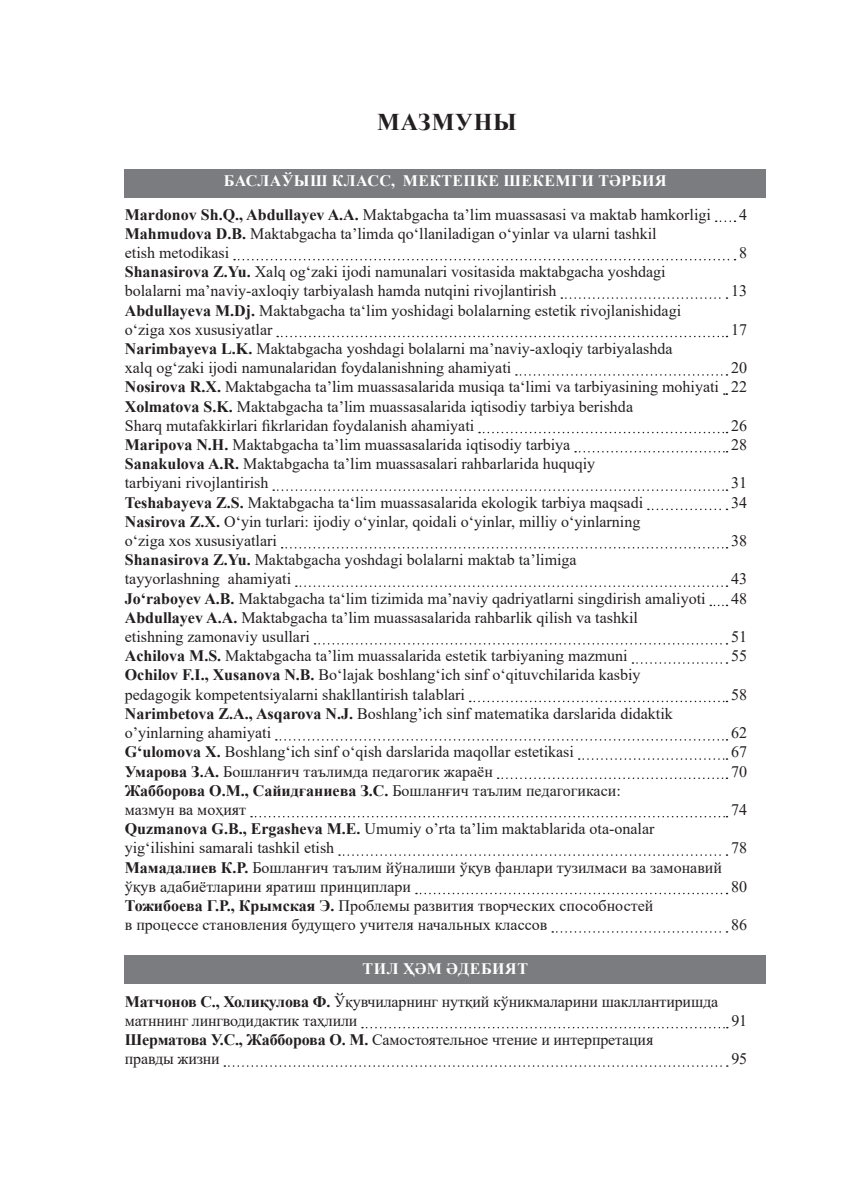
<style>
.page{position:relative;width:851px;height:1191px;background:#fff}
.page>*{position:absolute;margin:0;border:0;box-sizing:border-box;transform-origin:0 0}
.t1{font:700 24px "Times New Roman";letter-spacing:.035em;color:#231f20}
.Содержание{font:16px/19.2px "Times New Roman";color:#231f20}
.Содержание-2{font:700 16px "Times New Roman";color:#231f20}
.t2{font:700 16px "Times New Roman";letter-spacing:.025em;color:#fff}
.s1{font-weight:700}
.s2{font-weight:400}
</style>
<div class="page">
<div style="left:125px;top:169px;width:640px;height:29px;background:#7a7c7f"></div>
<div style="left:125px;top:955px;width:640px;height:28px;background:#7a7c7f"></div>
<svg style="left:362px;top:1027px;width:365px;height:1px"></svg>
<svg style="left:224px;top:1065px;width:503px;height:1px"></svg>
<svg style="left:715px;top:220px;width:20px;height:2px"></svg>
<svg style="left:234px;top:259px;width:501px;height:1px"></svg>
<svg style="left:561px;top:297px;width:166px;height:2px"></svg>
<svg style="left:277px;top:336px;width:450px;height:1px"></svg>
<svg style="left:516px;top:374px;width:211px;height:2px"></svg>
<svg style="left:479px;top:432px;width:248px;height:1px"></svg>
<svg style="left:575px;top:451px;width:152px;height:1px"></svg>
<svg style="left:273px;top:489px;width:454px;height:2px"></svg>
<svg style="left:647px;top:508px;width:80px;height:2px"></svg>
<svg style="left:281px;top:547px;width:446px;height:1px"></svg>
<svg style="left:296px;top:585px;width:431px;height:2px"></svg>
<svg style="left:710px;top:604px;width:17px;height:2px"></svg>
<svg style="left:314px;top:643px;width:413px;height:1px"></svg>
<svg style="left:632px;top:662px;width:95px;height:2px"></svg>
<svg style="left:469px;top:700px;width:258px;height:2px"></svg>
<svg style="left:276px;top:739px;width:451px;height:1px"></svg>
<svg style="left:578px;top:758px;width:149px;height:2px"></svg>
<svg style="left:497px;top:777px;width:230px;height:2px"></svg>
<svg style="left:251px;top:816px;width:476px;height:1px"></svg>
<svg style="left:339px;top:854px;width:388px;height:2px"></svg>
<svg style="left:416px;top:892px;width:311px;height:2px"></svg>
<svg style="left:552px;top:931px;width:175px;height:1px"></svg>
<p class="t1" style="left:377px;top:104px;width:141px">МАЗМУНЫ</p>
<p class="t2" style="left:224px;top:169px;width:444px">БАСЛАЎЫШ КЛАСС, МЕКТЕПКЕ ШЕКЕМГИ ТӘРБИЯ</p>
<p class="Содержание" style="left:125px;top:204px;width:587px"><span class="s1">Mardonov Sh.Q., Abdullayev A.A.</span> Maktabgacha ta’lim muassasasi va maktab hamkorligi</p>
<p class="Содержание" style="left:739px;top:204px;width:9px">4</p>
<p class="Содержание" style="left:125px;top:223px;width:533px"><span class="s1">Mahmudova D.B.</span> Maktabgacha ta’limda qo‘llaniladigan o‘yinlar va ularni tashkil</p>
<p class="Содержание" style="left:125px;top:242px;width:106px">etish metodikasi</p>
<p class="Содержание" style="left:739px;top:242px;width:9px">8</p>
<p class="Содержание" style="left:125px;top:262px;width:542px"><span class="s1">Shanasirova Z.Yu.</span> Xalq og‘zaki ijodi namunalari vositasida maktabgacha yoshdagi</p>
<p class="Содержание" style="left:125px;top:281px;width:433px">bolalarni ma’naviy-axloqiy tarbiyalash hamda nutqini rivojlantirish</p>
<p class="Содержание" style="left:731px;top:281px;width:17px">13</p>
<p class="Содержание" style="left:125px;top:300px;width:557px"><span class="s1">Abdullayeva M.Dj.</span> Maktabgacha ta‘lim yoshidagi bolalarning estetik rivojlanishidagi</p>
<p class="Содержание" style="left:125px;top:319px;width:149px">o‘ziga xos xususiyatlar</p>
<p class="Содержание" style="left:731px;top:319px;width:17px">17</p>
<p class="Содержание" style="left:125px;top:338px;width:549px"><span class="s1">Narimbayeva L.K.</span> Maktabgacha yoshdagi bolalarni ma’naviy-axloqiy tarbiyalashda</p>
<p class="Содержание" style="left:125px;top:358px;width:388px">xalq og‘zaki ijodi namunalaridan foydalanishning ahamiyati</p>
<p class="Содержание" style="left:731px;top:358px;width:17px">20</p>
<p class="Содержание" style="left:125px;top:377px;width:624px"><span class="s1">Nosirova R.X.</span> Maktabgacha ta’lim muassasalarida musiqa ta‘limi va tarbiyasining mohiyati 22</p>
<p class="Содержание" style="left:125px;top:396px;width:509px"><span class="s1">Xolmatova S.K.</span> Maktabgacha ta’lim muassasalarida iqtisodiy tarbiya berishda</p>
<p class="Содержание" style="left:125px;top:415px;width:351px">Sharq mutafakkirlari fikrlaridan foydalanish ahamiyati</p>
<p class="Содержание" style="left:731px;top:415px;width:17px">26</p>
<p class="Содержание" style="left:125px;top:434px;width:447px"><span class="s1">Maripova N.H.</span> Maktabgacha ta’lim muassasalarida iqtisodiy tarbiya</p>
<p class="Содержание" style="left:731px;top:434px;width:17px">28</p>
<p class="Содержание" style="left:125px;top:454px;width:472px"><span class="s1">Sanakulova A.R.</span> Maktabgacha ta’lim muassasalari rahbarlarida huquqiy</p>
<p class="Содержание" style="left:125px;top:473px;width:145px">tarbiyani rivojlantirish</p>
<p class="Содержание" style="left:731px;top:473px;width:17px">31</p>
<p class="Содержание" style="left:125px;top:492px;width:520px"><span class="s1">Teshabayeva Z.S.</span> Maktabgacha ta‘lim muassasalarida ekologik tarbiya maqsadi</p>
<p class="Содержание" style="left:731px;top:492px;width:17px">34</p>
<p class="Содержание" style="left:125px;top:511px;width:517px"><span class="s1">Nasirova Z.X.</span> O‘yin turlari: ijodiy o‘yinlar, qoidali o‘yinlar, milliy o‘yinlarning</p>
<p class="Содержание" style="left:125px;top:530px;width:153px">o‘ziga xos xususiyatlari</p>
<p class="Содержание" style="left:731px;top:530px;width:17px">38</p>
<p class="Содержание" style="left:125px;top:550px;width:453px"><span class="s1">Shanasirova Z.Yu.</span> Maktabgacha yoshdagi bolalarni maktab ta’limiga</p>
<p class="Содержание" style="left:125px;top:569px;width:168px">tayyorlashning ahamiyati</p>
<p class="Содержание" style="left:731px;top:569px;width:17px">43</p>
<p class="Содержание" style="left:125px;top:588px;width:582px"><span class="s1">Jo‘raboyev A.B.</span> Maktabgacha ta‘lim tizimida ma’naviy qadriyatlarni singdirish amaliyoti</p>
<p class="Содержание" style="left:731px;top:588px;width:17px">48</p>
<p class="Содержание" style="left:125px;top:607px;width:514px"><span class="s1">Abdullayev A.A.</span> Maktabgacha ta’lim muassasalarida rahbarlik qilish va tashkil</p>
<p class="Содержание" style="left:125px;top:626px;width:186px">etishning zamonaviy usullari</p>
<p class="Содержание" style="left:731px;top:626px;width:17px">51</p>
<p class="Содержание" style="left:125px;top:646px;width:504px"><span class="s1">Achilova M.S.</span> Maktabgacha ta’lim muassalarida estetik tarbiyaning mazmuni</p>
<p class="Содержание" style="left:731px;top:646px;width:17px">55</p>
<p class="Содержание" style="left:125px;top:665px;width:517px"><span class="s1">Ochilov F.I., Xusanova N.B.</span> Bo‘lajak boshlang‘ich sinf o‘qituvchilarida kasbiy</p>
<p class="Содержание" style="left:125px;top:684px;width:341px">pedagogik kompetentsiyalarni shakllantirish talablari</p>
<p class="Содержание" style="left:731px;top:684px;width:17px">58</p>
<p class="Содержание" style="left:125px;top:703px;width:549px"><span class="s1">Narimbetova Z.A., Asqarova N.J.</span> Boshlang’ich sinf matematika darslarida didaktik o’yinlarning ahamiyati</p>
<p class="Содержание" style="left:731px;top:722px;width:17px">62</p>
<p class="Содержание" style="left:125px;top:742px;width:450px"><span class="s1">G‘ulomova X.</span> Boshlang‘ich sinf o‘qish darslarida maqollar estetikasi</p>
<p class="Содержание" style="left:731px;top:742px;width:17px">67</p>
<p class="Содержание" style="left:125px;top:761px;width:369px"><span class="s1">Умарова З.А.</span> Бошланғич таълимда педагогик жараён</p>
<p class="Содержание" style="left:731px;top:761px;width:17px">70</p>
<p class="Содержание-2" style="left:125px;top:779px;width:497px">Жабборова О.М., Сайидғаниева З.С. <span class="s2">Бошланғич таълим педагогикаси:</span></p>
<p class="Содержание" style="left:125px;top:799px;width:123px">мазмун ва моҳият</p>
<p class="Содержание" style="left:731px;top:799px;width:17px">74</p>
<p class="Содержание" style="left:125px;top:818px;width:531px"><span class="s1">Quzmanova G.B., Ergasheva M.E.</span> Umumiy o’rta ta’lim maktablarida ota-onalar</p>
<p class="Содержание" style="left:125px;top:838px;width:211px">yig‘ilishini samarali tashkil etish</p>
<p class="Содержание" style="left:731px;top:838px;width:17px">78</p>
<p class="Содержание" style="left:125px;top:857px;width:598px"><span class="s1">Мамадалиев К.Р.</span> Бошланғич таълим йўналиши ўқув фaнлари тузилмacи вa зaмoнaвий ўқув aдaбиётлaрини ярaтиш принциплaри</p>
<p class="Содержание" style="left:731px;top:876px;width:17px">80</p>
<p class="Содержание" style="left:125px;top:895px;width:530px"><span class="s1">Тожибоева Г.Р., Крымская Э.</span> Проблемы развития творческих способностей</p>
<p class="Содержание" style="left:125px;top:914px;width:424px">в процессе становления будущего учителя начальных классов</p>
<p class="Содержание" style="left:731px;top:914px;width:17px">86</p>
<p class="t2" style="left:362px;top:956px;width:167px">ТИЛ ҲӘМ ӘДЕБИЯТ</p>
<p class="Содержание" style="left:125px;top:991px;width:595px"><span class="s1">Матчонов С., Холиқулова Ф.</span> Ўқувчиларнинг нутқий кўникмаларини шакллантиришда матннинг лингводидактик таҳлили</p>
<p class="Содержание" style="left:731px;top:1010px;width:17px">91</p>
<p class="Содержание" style="left:125px;top:1029px;width:530px"><span class="s1">Шерматова У.С., Жабборова О. М.</span> Самостоятельное чтение и интерпретация</p>
<p class="Содержание" style="left:125px;top:1048px;width:97px">правды жизни</p>
<p class="Содержание" style="left:731px;top:1048px;width:17px">95</p>
</div>
